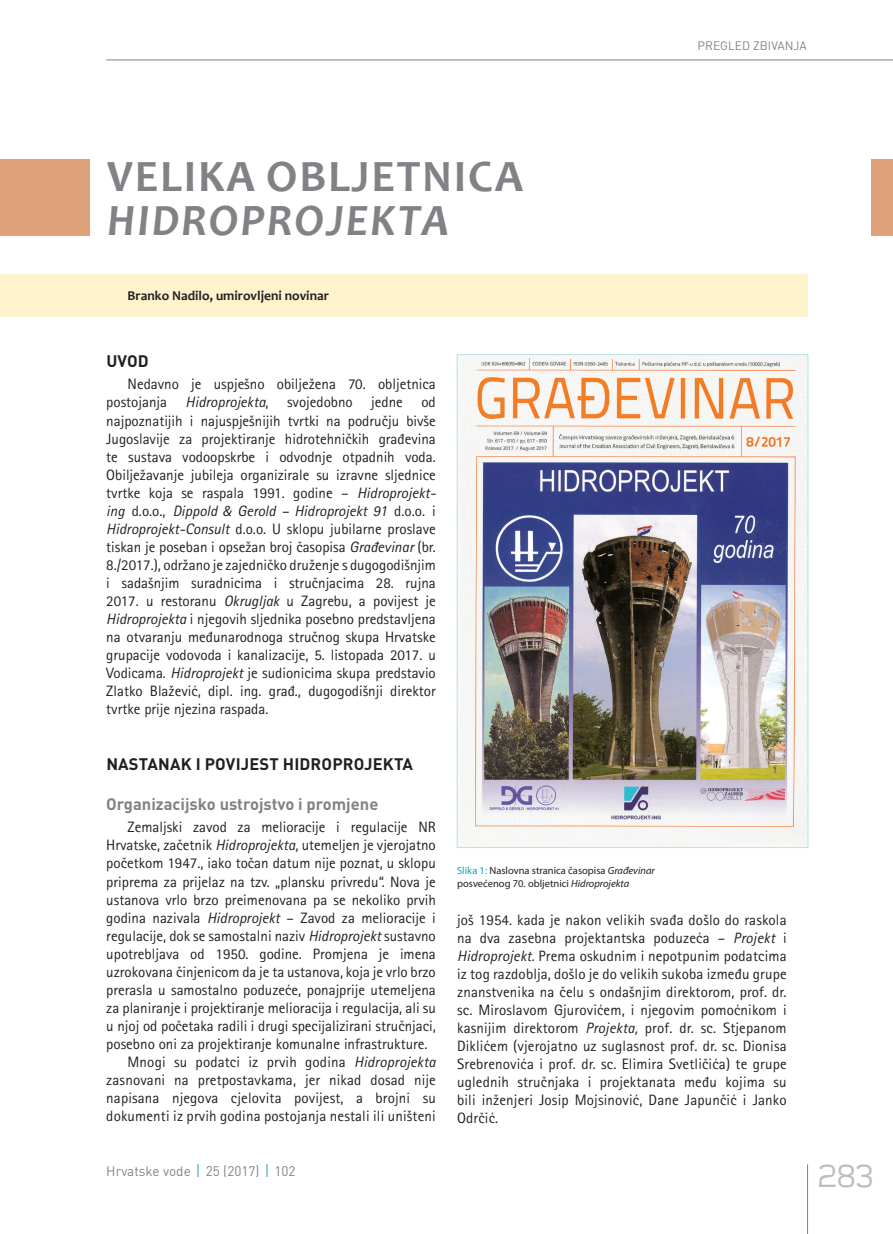
<style>
.page{position:relative;width:893px;height:1234px;background:#fff}
.page>*{position:absolute;margin:0;border:0;box-sizing:border-box;transform-origin:0 0}
.hv_naslov01{font:700 45px/44px "Candara";letter-spacing:.04em;color:#808285}
.t1{font:300 36px "Teen";color:#bcbdc0}
.hv_naslov02{font:700 16.5px "DIN Pro";letter-spacing:.01em;color:#231f20}
.hv_naslov02_1{font:700 16.5px "DIN Pro";color:#808285}
.OSNOVNI_TEKST_10-12{font:15px/18px "Rotis Sans Serifklemy";letter-spacing:.005em;color:#231f20;text-align:justify}
.hv_txt_autor02{font:700 13.5px "Candara";color:#231f20}
.t2{font:13.5px "DIN";color:#808285}
.t3{font:12px "DIN";color:#808285}
.hv_txt_tbl1{font:10.5px/12.6px "Myriad Pro";color:#231f20}
.s1{font-style:italic}
.s2{font-family:"Myriad Pro";font-style:italic}
.s3{color:#07aab9}
</style>
<div class="page">
<hr style="left:807px;top:1164px;width:1px;height:69px;background:#808285">
<hr style="left:106px;top:60px;width:787px;height:1px;background:#808285">
<svg style="left:198px;top:1164px;width:1px;height:12px"></svg>
<svg style="left:266px;top:1164px;width:2px;height:12px"></svg>
<div style="left:872px;top:159px;width:21px;height:76px;background:#dea17a"></div>
<div style="left:0;top:159px;width:89px;height:76px;background:#dea17a"></div>
<div style="left:0;top:274px;width:808px;height:42px;background:#fef3cd"></div>
<img style="left:459px;top:356px;width:347px;height:489px">
<p class="t3" style="left:698px;top:37px;width:111px">PREGLED ZBIVANJA</p>
<p class="hv_naslov01" style="left:107px;top:154px;width:417px">VELIKA OBLJETNICA<br><span class="s1">HIDROPROJEKTA</span></p>
<p class="hv_txt_autor02" style="left:128px;top:287px;width:203px">Branko Nadilo, umirovljeni novinar</p>
<p class="hv_naslov02" style="left:106px;top:350px;width:44px">UVOD</p>
<p class="OSNOVNI_TEKST_10-12" style="left:106px;top:375px;width:331px;text-indent:21px">Nedavno je uspješno obilježena 70. obljetnica postojanja <span class="s1">Hidroprojekta</span>, svojedobno jedne od najpoznatijih i najuspješnijih tvrtki na području bivše Jugoslavije za projektiranje hidrotehničkih građevina te sustava vodoopskrbe i odvodnje otpadnih voda.<br>Obilježavanje jubileja organizirale su izravne sljednice tvrtke koja se raspala 1991. godine – <span class="s1">Hidroprojekt&shy;ing</span> d.o.o., <span class="s1">Dippold</span> <span class="s2">&amp;</span> <span class="s1">Gerold – Hidroprojekt 91</span> d.o.o. i <span class="s1">Hidroprojekt-Consult</span> d.o.o. U sklopu jubilarne proslave tiskan je poseban i opsežan broj časopisa <span class="s1">Građevinar</span> (br.<br>8./2017.), održano je zajedničko druženje s dugogodišnjim i sadašnjim suradnicima i stručnjacima 28. rujna 2017. u restoranu <span class="s1">Okrugljak</span> u Zagrebu, a povijest je <span class="s1">Hidroprojekta</span> i njegovih sljednika posebno predstavljena na otvaranju međunarodnoga stručnog skupa Hrvatske grupacije vodovoda i kanalizacije, 5. listopada 2017. u Vodicama. <span class="s1">Hidroprojekt</span> je sudionicima skupa predstavio Zlatko Blažević, dipl. ing. građ., dugogodišnji direktor tvrtke prije njezina raspada.</p>
<p class="hv_naslov02" style="left:106px;top:752px;width:308px">NASTANAK I POVIJEST HIDROPROJEKTA</p>
<p class="hv_naslov02_1" style="left:106px;top:792px;width:274px">Organizacijsko ustrojstvo i promjene</p>
<p class="OSNOVNI_TEKST_10-12" style="left:106px;top:818px;width:331px;text-indent:21px">Zemaljski zavod za melioracije i regulacije NR Hrvatske, začetnik <span class="s1">Hidroprojekta</span>, utemeljen je vjerojatno početkom 1947., iako točan datum nije poznat, u sklopu priprema za prijelaz na tzv. „plansku privredu“. Nova je ustanova vrlo brzo preimenovana pa se nekoliko prvih godina nazivala <span class="s1">Hidroprojekt</span> – Zavod za melioracije i regulacije, dok se samostalni naziv <span class="s1">Hidroprojekt</span> sustavno upotrebljava od 1950. godine. Promjena je imena uzrokovana činjenicom da je ta ustanova, koja je vrlo brzo prerasla u samostalno poduzeće, ponajprije utemeljena za planiranje i projektiranje melioracija i regulacija, ali su u njoj od početaka radili i drugi specijalizirani stručnjaci, posebno oni za projektiranje komunalne infrastrukture.</p>
<p class="OSNOVNI_TEKST_10-12" style="left:106px;top:1052px;width:331px;text-indent:21px">Mnogi su podatci iz prvih godina <span class="s1">Hidroprojekta </span>zasnovani na pretpostavkama, jer nikad dosad nije napisana njegova cjelovita povijest, a brojni su dokumenti iz prvih godina postojanja nestali ili uništeni</p>
<p class="t2" style="left:106px;top:1161px;width:191px">Hrvatske vode 25 (2017) 102</p>
<p class="hv_txt_tbl1" style="left:457px;top:864px;width:199px"><span class="s3">Slika 1:</span> Naslovna stranica časopisa <span class="s1">Građevinar </span>posvećenog 70. obljetnici <span class="s1">Hidroprojekta</span></p>
<p class="OSNOVNI_TEKST_10-12" style="left:457px;top:910px;width:331px">još 1954. kada je nakon velikih svađa došlo do raskola na dva zasebna projektantska poduzeća – <span class="s1">Projekt</span> i <span class="s1">Hidroprojekt</span>. Prema oskudnim i nepotpunim podatcima iz tog razdoblja, došlo je do velikih sukoba između grupe znanstvenika na čelu s ondašnjim direktorom, prof. dr. sc. Miroslavom Gjurovićem, i njegovim pomoćnikom i kasnijim direktorom <span class="s1">Projekta,</span> prof. dr. sc. Stjepanom Diklićem (vjerojatno uz suglasnost prof. dr. sc. Dionisa Srebrenovića i prof. dr. sc. Elimira Svetličića) te grupe uglednih stručnjaka i projektanata među kojima su bili inženjeri Josip Mojsinović, Dane Japunčić i Janko Odrčić.</p>
<p class="t1" style="left:816px;top:1156px;width:58px">283</p>
</div>
